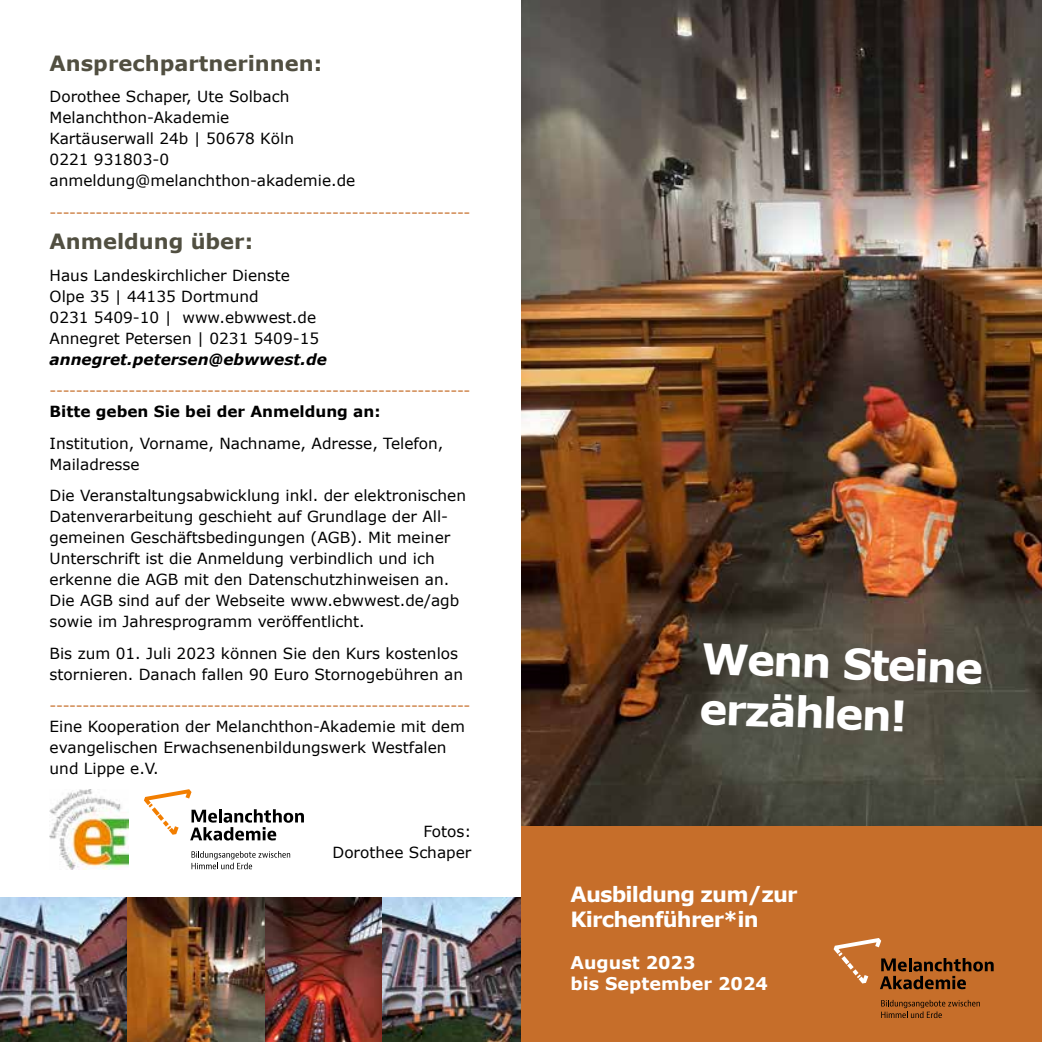
<style>
.page{position:relative;width:1042px;height:1042px;background:#fff}
.page>*{position:absolute;margin:0;border:0;box-sizing:border-box;transform-origin:0 0}
.t1{font:700 42px/50.4px "Verdana";color:#fff}
.t2{font:700 21px "Verdana";color:#514f41}
.t3{font:700 21px/25.2px "Verdana";letter-spacing:-.04em;color:#fff}
.t4{font:700 17.5px/21px "Verdana";color:#fff}
.t5{font:15.4px/21px "Verdana";color:#000}
.t6{font:15.4px "Verdana";color:#c66e2a}
.t7{font:700 15.4px "Verdana";color:#000}
.t8{font:italic 700 15.4px "Verdana";color:#000}
</style>
<div class="page">
<div style="left:521px;top:825px;width:521px;height:217px;background:#c66e2a"></div>
<img style="left:521px;top:0;width:521px;height:825px">
<svg style="left:881px;top:1000px;width:99px;height:18px"></svg>
<svg style="left:833px;top:938px;width:160px;height:51px"></svg>
<img style="left:50px;top:789px;width:78px;height:80px">
<img style="left:0;top:897px;width:127px;height:145px">
<img style="left:127px;top:897px;width:394px;height:145px">
<svg style="left:191px;top:851px;width:99px;height:18px"></svg>
<svg style="left:144px;top:789px;width:160px;height:51px"></svg>
<h2 class="t2" style="left:50px;top:48px;width:274px">Ansprechpartnerinnen:</h2>
<p class="t5" style="left:50px;top:86px;width:307px">Dorothee Schaper, Ute Solbach<br>Melanchthon-Akademie<br>Kartäuserwall 24b | 50678 Köln<br>0221 931803-0 anmeldung@melanchthon-akademie.de</p>
<p class="t6" style="left:50px;top:201px;width:422px">----------------------------------------------------------------</p>
<h2 class="t2" style="left:50px;top:227px;width:205px">Anmeldung über:</h2>
<p class="t5" style="left:50px;top:264px;width:271px">Haus Landeskirchlicher Dienste<br>Olpe 35 | 44135 Dortmund<br>0231 5409-10 | www.ebwwest.de<br>Annegret Petersen | 0231 5409-15</p>
<p class="t8" style="left:50px;top:348px;width:279px">annegret.petersen@ebwwest.de</p>
<p class="t6" style="left:50px;top:380px;width:422px">----------------------------------------------------------------</p>
<p class="t7" style="left:50px;top:401px;width:332px">Bitte geben Sie bei der Anmeldung an:</p>
<p class="t5" style="left:50px;top:432px;width:395px">Institution, Vorname, Nachname, Adresse, Telefon,<br>Mailadresse</p>
<p class="t5" style="left:50px;top:485px;width:418px">Die Veranstaltungsabwicklung inkl. der elektronischen Datenverarbeitung geschieht auf Grundlage der All&shy;gemeinen Geschäftsbedingungen (AGB). Mit meiner Unterschrift ist die Anmeldung verbindlich und ich erkenne die AGB mit den Datenschutzhinweisen an.<br>Die AGB sind auf der Webseite www.ebwwest.de/agb sowie im Jahresprogramm veröffentlicht.</p>
<p class="t5" style="left:50px;top:642px;width:415px">Bis zum 01. Juli 2023 können Sie den Kurs kostenlos stornieren. Danach fallen 90 Euro Stornogebühren an</p>
<p class="t6" style="left:50px;top:695px;width:422px">----------------------------------------------------------------</p>
<p class="t5" style="left:50px;top:716px;width:417px">Eine Kooperation der Melanchthon-Akademie mit dem evangelischen Erwachsenenbildungswerk Westfalen und Lippe e.V.</p>
<p class="t5" style="left:332px;top:821px;width:140px;text-align:right">Fotos:<br>Dorothee Schaper</p>
<h1 class="t1" style="left:702px;top:632px;width:283px;rotate:2deg">Wenn Steine erzählen!</h1>
<h2 class="t3" style="left:570px;top:881px;width:229px">Ausbildung zum/zur<br>Kirchenführer*in</h2>
<p class="t4" style="left:570px;top:952px;width:199px">August 2023<br>bis September 2024</p>
</div>
